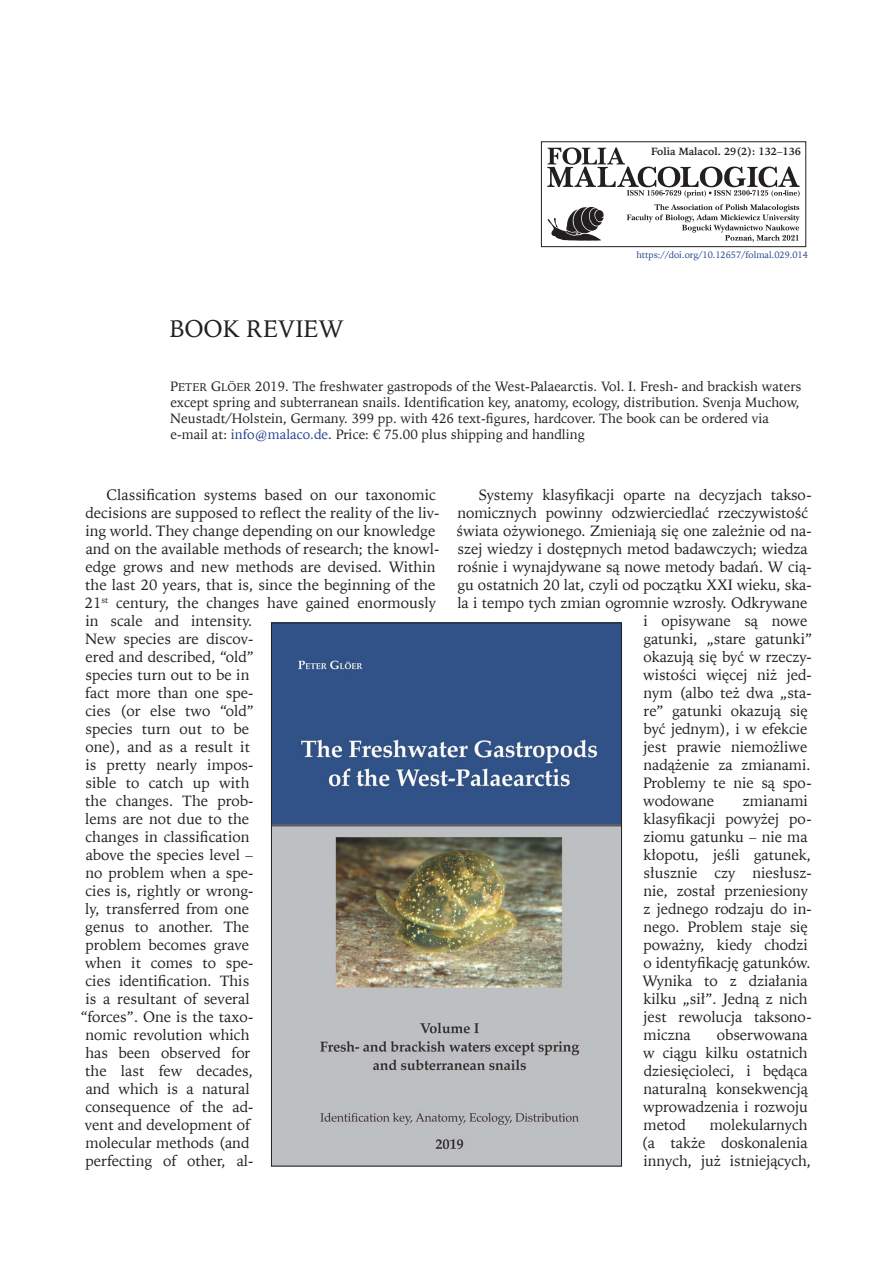
<style>
.page{position:relative;width:893px;height:1263px;background:#fff}
.page>*{position:absolute;margin:0;border:0;box-sizing:border-box;transform-origin:0 0}
.Tytuł{font:24px "Iowan Old St EU";color:#231f20}
.t1{font:15px/18px "Iowan Old St EU";letter-spacing:-.005em;color:#231f20}
.Adres{font:13.5px/16.2px "Iowan Old St EU";color:#231f20}
.t2{font:700 10.5px "Iowan Old St EU";color:#231f20}
.t3{font:9.3px "Iowan Old St EU";color:#253f8e}
.s1{font-family:"Iowan Old St EU Normal SC830"}
.s2{font-family:"Iowan Old St EU Normal SC830";font-size:11.25px}
.s3{color:#253f8e}
</style>
<div class="page">
<div style="left:541px;top:141px;width:265px;height:106px;border:1px solid #231f20"></div>
<img style="left:547px;top:206px;width:57px;height:35px">
<svg style="left:627px;top:204px;width:173px;height:38px"></svg>
<svg style="left:547px;top:147px;width:253px;height:51px"></svg>
<img style="left:273px;top:625px;width:347px;height:539px">
<p class="t2" style="left:651px;top:145px;width:152px">Folia Malacol. 29(2): 132–136</p>
<p class="Tytuł" style="left:169px;top:314px;width:176px">BOOK REVIEW</p>
<p class="t3" style="left:636px;top:249px;width:173px">https://doi.org/10.12657/folmal.029.014</p>
<p class="Adres" style="left:170px;top:378px;width:633px"><span class="s1">P</span><span class="s2">ETER</span> <span class="s1">G</span><span class="s2">LÖER</span> <span class="s1">2019.</span> The freshwater gastropods of the West-Palaearctis. Vol. I. Fresh- and brackish waters except spring and subterranean snails. Identification key, anatomy, ecology, distribution. Svenja Muchow, Neustadt/Holstein, Germany. 399 pp. with 426 text-figures, hardcover. The book can be ordered via e-mail at: <span class="s3">info@malaco.de</span>. Price: € 75.00 plus shipping and handling</p>
<p class="t1" style="left:106px;top:486px;width:331px">Classification systems based on our taxonomic</p>
<p class="t1" style="left:86px;top:504px;width:355px">decisions are supposed to reflect the reality of the liv-</p>
<p class="t1" style="left:85px;top:522px;width:351px">ing world. They change depending on our knowledge</p>
<p class="t1" style="left:86px;top:540px;width:355px">and on the available methods of research; the knowl-</p>
<p class="t1" style="left:85px;top:558px;width:352px">edge grows and new methods are devised. Within</p>
<p class="t1" style="left:85px;top:576px;width:352px">the last 20 years, that is, since the beginning of the</p>
<p class="t1" style="left:85px;top:594px;width:353px">21<sup>st</sup> century, the changes have gained enormously</p>
<p class="t1" style="left:85px;top:612px;width:169px">in scale and intensity.</p>
<p class="t1" style="left:85px;top:630px;width:170px">New species are discov-</p>
<p class="t1" style="left:85px;top:648px;width:170px">ered and described, “old”</p>
<p class="t1" style="left:85px;top:666px;width:166px">species turn out to be in</p>
<p class="t1" style="left:85px;top:684px;width:170px">fact more than one spe-</p>
<p class="t1" style="left:86px;top:702px;width:170px">cies (or else two “old”</p>
<p class="t1" style="left:85px;top:720px;width:165px">species turn out to be</p>
<p class="t1" style="left:86px;top:738px;width:166px">one), and as a result it</p>
<p class="t1" style="left:85px;top:756px;width:170px">is pretty nearly impos-</p>
<p class="t1" style="left:85px;top:774px;width:166px">sible to catch up with</p>
<p class="t1" style="left:85px;top:792px;width:170px">the changes. The prob-</p>
<p class="t1" style="left:85px;top:810px;width:166px">lems are not due to the</p>
<p class="t1" style="left:86px;top:828px;width:165px">changes in classification</p>
<p class="t1" style="left:86px;top:846px;width:169px">above the species level –</p>
<p class="t1" style="left:85px;top:864px;width:170px">no problem when a spe-</p>
<p class="t1" style="left:86px;top:882px;width:169px">cies is, rightly or wrong-</p>
<p class="t1" style="left:85px;top:900px;width:166px">ly, transferred from one</p>
<p class="t1" style="left:85px;top:918px;width:166px">genus to another. The</p>
<p class="t1" style="left:85px;top:936px;width:165px">problem becomes grave</p>
<p class="t1" style="left:85px;top:954px;width:170px">when it comes to spe-</p>
<p class="t1" style="left:86px;top:972px;width:165px">cies identification. This</p>
<p class="t1" style="left:85px;top:990px;width:166px">is a resultant of several</p>
<p class="t1" style="left:81px;top:1008px;width:174px">“forces”. One is the taxo-</p>
<p class="t1" style="left:85px;top:1026px;width:166px">nomic revolution which</p>
<p class="t1" style="left:85px;top:1044px;width:167px">has been observed for</p>
<p class="t1" style="left:85px;top:1062px;width:169px">the last few decades,</p>
<p class="t1" style="left:86px;top:1080px;width:166px">and which is a natural</p>
<p class="t1" style="left:86px;top:1098px;width:169px">consequence of the ad-</p>
<p class="t1" style="left:85px;top:1116px;width:166px">vent and development of</p>
<p class="t1" style="left:85px;top:1134px;width:166px">molecular methods (and</p>
<p class="t1" style="left:85px;top:1152px;width:170px">perfecting of other, al-</p>
<p class="t1" style="left:479px;top:486px;width:334px">Systemy klasyfikacji oparte na decyzjach takso-</p>
<p class="t1" style="left:458px;top:504px;width:352px">nomicznych powinny odzwierciedlać rzeczywistość</p>
<p class="t1" style="left:457px;top:522px;width:356px">świata ożywionego. Zmieniają się one zależnie od na-</p>
<p class="t1" style="left:457px;top:540px;width:352px">szej wiedzy i dostępnych metod badawczych; wiedza</p>
<p class="t1" style="left:457px;top:558px;width:356px">rośnie i wynajdywane są nowe metody badań. W cią-</p>
<p class="t1" style="left:457px;top:576px;width:356px">gu ostatnich 20 lat, czyli od początku XXI wieku, ska-</p>
<p class="t1" style="left:457px;top:594px;width:352px">la i tempo tych zmian ogromnie wzrosły. Odkrywane</p>
<p class="t1" style="left:643px;top:612px;width:165px">i opisywane są nowe</p>
<p class="t1" style="left:643px;top:630px;width:170px">gatunki, „stare gatunki”</p>
<p class="t1" style="left:644px;top:648px;width:169px">okazują się być w rzeczy-</p>
<p class="t1" style="left:643px;top:666px;width:170px">wistości więcej niż jed-</p>
<p class="t1" style="left:644px;top:684px;width:170px">nym (albo też dwa „sta-</p>
<p class="t1" style="left:644px;top:702px;width:166px">re” gatunki okazują się</p>
<p class="t1" style="left:643px;top:720px;width:165px">być jednym), i w efekcie</p>
<p class="t1" style="left:643px;top:738px;width:165px">jest prawie niemożliwe</p>
<p class="t1" style="left:644px;top:756px;width:169px">nadążenie za zmianami.</p>
<p class="t1" style="left:643px;top:774px;width:170px">Problemy te nie są spo-</p>
<p class="t1" style="left:643px;top:792px;width:72px">wodowane</p>
<p class="t1" style="left:642px;top:792px;width:171px;text-indent:101px">zmianami klasyfikacji powyżej po&shy;ziomu gatunku – nie ma kłopotu, jeśli gatunek, słusznie czy niesłusz&shy;nie, został przeniesiony z jednego rodzaju do in&shy;nego. Problem staje się poważny, kiedy chodzi o identyfikację gatunków.<br>Wynika to z działania kilku „sił”. Jedną z nich jest rewolucja taksono&shy;miczna</p>
<p class="t1" style="left:643px;top:1026px;width:166px;text-align:justify;text-indent:74px">obserwowana w ciągu kilku ostatnich dziesięcioleci, i będąca naturalną konsekwencją wprowadzenia i rozwoju metod</p>
<p class="t1" style="left:642px;top:1116px;width:171px;text-indent:68px">molekularnych (a także doskonalenia innych, już istniejących,</p>
</div>
